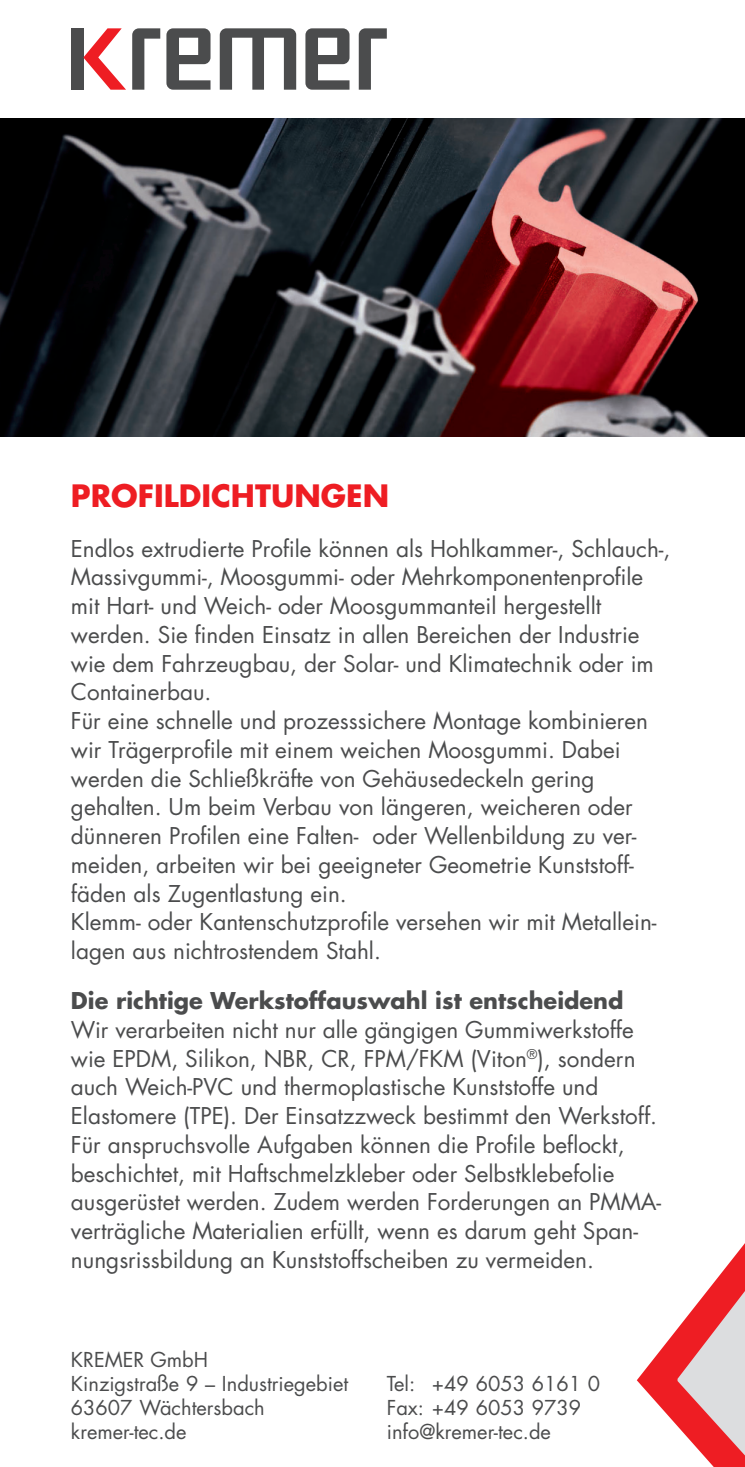
<style>
.page{position:relative;width:745px;height:1467px;background:#fff}
.page>*{position:absolute;margin:0;border:0;box-sizing:border-box;transform-origin:0 0}
.t1{font:700 30px "Futura Std";color:#ee1d23}
.t2{font:22.5px/28.8px "Futura Std";color:#4b4c4d}
.t3{font:700 22.5px "Futura Std";color:#4b4c4d}
.t4{font:20px "Futura Std";color:#4b4c4d}
</style>
<div class="page">
<img style="left:0;top:118px;width:744px;height:319px">
<div style="left:71px;top:28px;width:12px;height:62px;background:#4b4c4d"></div>
<svg style="left:83px;top:28px;width:43px;height:62px"></svg>
<svg style="left:132px;top:28px;width:28px;height:62px"></svg>
<svg style="left:358px;top:28px;width:28px;height:62px"></svg>
<svg style="left:166px;top:28px;width:44px;height:62px"></svg>
<svg style="left:305px;top:28px;width:44px;height:62px"></svg>
<svg style="left:219px;top:28px;width:77px;height:62px"></svg>
<svg style="left:636px;top:1244px;width:108px;height:223px"></svg>
<p class="t1" style="left:71px;top:475px;width:319px">PROFILDICHTUNGEN</p>
<p class="t2" style="left:71px;top:534px;width:600px">Endlos extrudierte Profile können als Hohlkammer-, Schlauch-, Massivgummi-, Moosgummi- oder Mehrkomponentenprofile mit Hart- und Weich- oder Moosgummanteil hergestellt werden. Sie finden Einsatz in allen Bereichen der Industrie wie dem Fahrzeugbau, der Solar- und Klimatechnik oder im Containerbau.</p>
<p class="t2" style="left:71px;top:707px;width:578px">Für eine schnelle und prozesssichere Montage kombinieren wir Trägerprofile mit einem weichen Moosgummi. Dabei werden die Schließkräfte von Gehäusedeckeln gering gehalten. Um beim Verbau von längeren, weicheren oder dünneren Profilen eine Falten- oder Wellenbildung zu ver&shy;meiden, arbeiten wir bei geeigneter Geometrie Kunststoff&shy;fäden als Zugentlastung ein.</p>
<p class="t2" style="left:71px;top:908px;width:586px">Klemm- oder Kantenschutzprofile versehen wir mit Metallein&shy;lagen aus nichtrostendem Stahl.</p>
<p class="t3" style="left:71px;top:986px;width:553px">Die richtige Werkstoffauswahl ist entscheidend</p>
<p class="t2" style="left:71px;top:1016px;width:591px">Wir verarbeiten nicht nur alle gängigen Gummiwerkstoffe wie EPDM, Silikon, NBR, CR, FPM/FKM (Viton<sup>®</sup>), sondern auch Weich-PVC und thermoplastische Kunststoffe und Elastomere (TPE). Der Einsatzzweck bestimmt den Werkstoff.<br>Für anspruchsvolle Aufgaben können die Profile beflockt, beschichtet, mit Haftschmelzkleber oder Selbstklebefolie ausgerüstet werden. Zudem werden Forderungen an PMMA&shy;verträgliche Materialien erfüllt, wenn es darum geht Span&shy;nungsrissbildung an Kunststoffscheiben zu vermeiden.</p>
<p class="t4" style="left:71px;top:1346px;width:138px">KREMER GmbH</p>
<p class="t4" style="left:71px;top:1370px;width:279px">Kinzigstraße 9 – Industriegebiet</p>
<p class="t4" style="left:71px;top:1394px;width:195px">63607 Wächtersbach</p>
<p class="t4" style="left:71px;top:1418px;width:117px">kremer-tec.de</p>
<p class="t4" style="left:386px;top:1370px;width:215px">Tel: +49 6053 6161 0</p>
<p class="t4" style="left:386px;top:1394px;width:196px">Fax: +49 6053 9739</p>
<p class="t4" style="left:386px;top:1418px;width:165px">info@kremer-tec.de</p>
</div>
